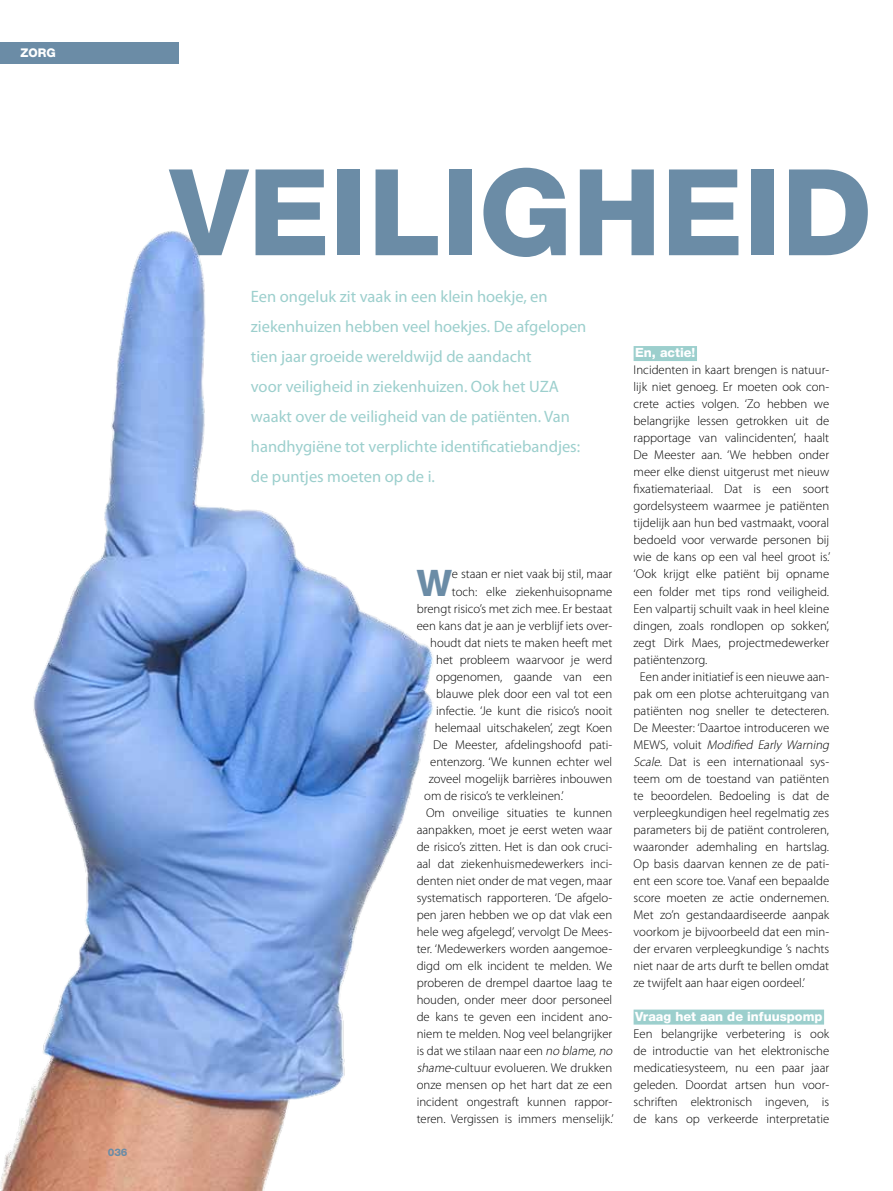
<style>
.page{position:relative;width:893px;height:1191px;background:#fff}
.page>*{position:absolute;margin:0;border:0;box-sizing:border-box;transform-origin:0 0}
.t1{font:800 120px "Helvetica Neue LT Std";color:#6b8ca6}
.t2{font:800 36.6px "Helvetica Neue LT Std";color:#6b8ca6}
.t3{font:16.5px/30px "Myriad Pro";color:#9ccfcd}
.t4{font:300 12.75px/17px "Myriad Pro";color:#000;text-align:justify}
.t5{font:800 12.75px "Helvetica Neue LT Std";color:#fff}
.t6{font:italic 300 12.75px "Myriad Pro";color:#000}
.t7{font:800 12px "Helvetica Neue LT Std";color:#fff}
.t8{font:800 10.5px "Helvetica Neue LT Std";color:#6b8ca6}
.s1{font-style:italic}
.s2{font-style:normal}
</style>
<div class="page">
<div style="left:0;top:43px;width:179px;height:21px;background:#6b8ca6"></div>
<img style="left:0;top:231px;width:433px;height:960px">
<div style="left:634px;top:346px;width:63px;height:15px;background:#9ccfcd"></div>
<div style="left:634px;top:1009px;width:190px;height:15px;background:#9ccfcd"></div>
<p class="t7" style="left:20px;top:46px;width:35px">zorg</p>
<p class="t8" style="left:108px;top:1146px;width:21px">036</p>
<h1 class="t1" style="left:170px;top:141px;width:341px">Veiligh</h1>
<h1 class="t1" style="left:661px;top:141px;width:213px">eid</h1>
<p class="t3" style="left:251px;top:281px;width:337px">Een ongeluk zit vaak in een klein hoekje, en ziekenhuizen hebben veel hoekjes. De afgelopen tien jaar groeide wereldwijd de aandacht<br>voor veiligheid in ziekenhuizen. Ook het UZA waakt over de veiligheid van de patiënten. Van handhygiëne tot verplichte identificatiebandjes: de puntjes moeten op de i.</p>
<h2 class="t2" style="left:417px;top:560px;width:37px">W</h2>
<p class="t4" style="left:452px;top:565px;width:162px">e staan er niet vaak bij stil, maar</p>
<p class="t4" style="left:452px;top:582px;width:162px">toch: elke ziekenhuisopname</p>
<p class="t4" style="left:417px;top:599px;width:197px">brengt risico’s met zich mee. Er bestaat</p>
<p class="t4" style="left:417px;top:616px;width:197px">een kans dat je aan je verblijf iets over-</p>
<p class="t4" style="left:430px;top:633px;width:184px">houdt dat niets te maken heeft met</p>
<p class="t4" style="left:436px;top:650px;width:178px">het probleem waarvoor je werd</p>
<p class="t4" style="left:436px;top:667px;width:178px">opgenomen, gaande van een</p>
<p class="t4" style="left:436px;top:684px;width:178px">blauwe plek door een val tot een</p>
<p class="t4" style="left:436px;top:701px;width:178px">infectie. ‘Je kunt die risico’s nooit</p>
<p class="t4" style="left:435px;top:719px;width:179px">helemaal uitschakelen’, zegt Koen</p>
<p class="t4" style="left:433px;top:736px;width:181px">De Meester, afdelingshoofd pati-</p>
<p class="t4" style="left:430px;top:753px;width:184px">ëntenzorg. ‘We kunnen echter wel</p>
<p class="t4" style="left:429px;top:770px;width:185px">zoveel mogelijk barrières inbouwen</p>
<p class="t4" style="left:424px;top:787px;width:141px">om de risico’s te verkleinen.’</p>
<p class="t4" style="left:426px;top:804px;width:188px">Om onveilige situaties te kunnen</p>
<p class="t4" style="left:417px;top:821px;width:197px">aanpakken, moet je eerst weten waar</p>
<p class="t4" style="left:417px;top:838px;width:197px">de risico’s zitten. Het is dan ook cruci-</p>
<p class="t4" style="left:417px;top:855px;width:197px">aal dat ziekenhuismedewerkers inci-</p>
<p class="t4" style="left:417px;top:872px;width:197px">denten niet onder de mat vegen, maar</p>
<p class="t4" style="left:417px;top:889px;width:197px">systematisch rapporteren. ‘De afgelo-</p>
<p class="t4" style="left:417px;top:906px;width:197px">pen jaren hebben we op dat vlak een</p>
<p class="t4" style="left:417px;top:923px;width:197px">hele weg afgelegd’, vervolgt De Mees-</p>
<p class="t4" style="left:417px;top:940px;width:197px">ter. ‘Medewerkers worden aangemoe-</p>
<p class="t4" style="left:417px;top:957px;width:197px">digd om elk incident te melden. We</p>
<p class="t4" style="left:417px;top:974px;width:197px">proberen de drempel daartoe laag te</p>
<p class="t4" style="left:417px;top:991px;width:197px">houden, onder meer door personeel</p>
<p class="t4" style="left:417px;top:1008px;width:197px">de kans te geven een incident ano-</p>
<p class="t4" style="left:417px;top:1025px;width:197px">niem te melden. Nog veel belangrijker</p>
<p class="t4" style="left:417px;top:1042px;width:200px">is dat we stilaan naar een <span class="s1">no blame,no</span></p>
<p class="t4" style="left:417px;top:1059px;width:197px"><span class="s1">shame</span>-cultuur evolueren. We drukken</p>
<p class="t4" style="left:417px;top:1076px;width:197px">onze mensen op het hart dat ze een</p>
<p class="t4" style="left:417px;top:1093px;width:197px">incident ongestraft kunnen rappor-</p>
<p class="t4" style="left:417px;top:1110px;width:198px">teren. Vergissen is immers menselijk.’</p>
<p class="t5" style="left:634px;top:345px;width:63px">En, actie!</p>
<p class="t4" style="left:634px;top:361px;width:197px">Incidenten in kaart brengen is natuur-</p>
<p class="t4" style="left:634px;top:378px;width:197px">lijk niet genoeg. Er moeten ook con-</p>
<p class="t4" style="left:634px;top:395px;width:197px">crete acties volgen. ‘Zo hebben we</p>
<p class="t4" style="left:634px;top:412px;width:197px">belangrijke lessen getrokken uit de</p>
<p class="t4" style="left:634px;top:429px;width:197px">rapportage van valincidenten’, haalt</p>
<p class="t4" style="left:634px;top:446px;width:197px">De Meester aan. ‘We hebben onder</p>
<p class="t4" style="left:634px;top:463px;width:197px">meer elke dienst uitgerust met nieuw</p>
<p class="t4" style="left:634px;top:480px;width:197px">fixatiemateriaal. Dat is een soort</p>
<p class="t4" style="left:634px;top:497px;width:197px">gordelsysteem waarmee je patiënten</p>
<p class="t4" style="left:634px;top:514px;width:197px">tijdelijk aan hun bed vastmaakt, vooral</p>
<p class="t4" style="left:634px;top:531px;width:197px">bedoeld voor verwarde personen bij</p>
<p class="t4" style="left:634px;top:548px;width:198px">wie de kans op een val heel groot is.’</p>
<p class="t4" style="left:634px;top:565px;width:197px">‘Ook krijgt elke patiënt bij opname</p>
<p class="t4" style="left:634px;top:582px;width:197px">een folder met tips rond veiligheid.</p>
<p class="t4" style="left:634px;top:599px;width:197px">Een valpartij schuilt vaak in heel kleine</p>
<p class="t4" style="left:634px;top:616px;width:197px">dingen, zoals rondlopen op sokken’,</p>
<p class="t4" style="left:634px;top:633px;width:197px">zegt Dirk Maes, projectmedewerker</p>
<p class="t4" style="left:634px;top:650px;width:75px">patiëntenzorg.</p>
<p class="t4" style="left:640px;top:667px;width:191px">Een ander initiatief is een nieuwe aan-</p>
<p class="t4" style="left:634px;top:684px;width:197px">pak om een plotse achteruitgang van</p>
<p class="t4" style="left:634px;top:702px;width:197px">patiënten nog sneller te detecteren.</p>
<p class="t4" style="left:634px;top:719px;width:197px">De Meester: ‘Daartoe introduceren we</p>
<p class="t6" style="left:634px;top:736px;width:200px"><span class="s2">M E WS , vo l u i t</span> Modified Early Warning</p>
<p class="t4" style="left:634px;top:753px;width:197px"><span class="s1">Scale.</span> Dat is een internationaal sys-</p>
<p class="t4" style="left:634px;top:770px;width:197px">teem om de toestand van patiënten</p>
<p class="t4" style="left:634px;top:787px;width:197px">te beoordelen. Bedoeling is dat de</p>
<p class="t4" style="left:634px;top:804px;width:197px">verpleegkundigen heel regelmatig zes</p>
<p class="t4" style="left:634px;top:821px;width:197px">parameters bij de patiënt controleren,</p>
<p class="t4" style="left:634px;top:838px;width:197px">waaronder ademhaling en hartslag.</p>
<p class="t4" style="left:634px;top:855px;width:197px">Op basis daarvan kennen ze de pati-</p>
<p class="t4" style="left:634px;top:872px;width:197px">ënt een score toe. Vanaf een bepaalde</p>
<p class="t4" style="left:634px;top:889px;width:197px">score moeten ze actie ondernemen.</p>
<p class="t4" style="left:634px;top:906px;width:197px">Met zo’n gestandaardiseerde aanpak</p>
<p class="t4" style="left:634px;top:923px;width:197px">voorkom je bijvoorbeeld dat een min-</p>
<p class="t4" style="left:634px;top:940px;width:197px">der ervaren verpleegkundige ’s nachts</p>
<p class="t4" style="left:634px;top:957px;width:197px">niet naar de arts durft te bellen omdat</p>
<p class="t4" style="left:634px;top:974px;width:173px">ze twijfelt aan haar eigen oordeel.’</p>
<p class="t5" style="left:634px;top:1008px;width:190px">Vraag het aan de infuuspomp</p>
<p class="t4" style="left:634px;top:1025px;width:197px">Een belangrijke verbetering is ook de introductie van het elektronische medicatiesysteem, nu een paar jaar geleden. Doordat artsen hun voor&shy;schriften elektronisch ingeven, is de kans op verkeerde interpretatie</p>
</div>
